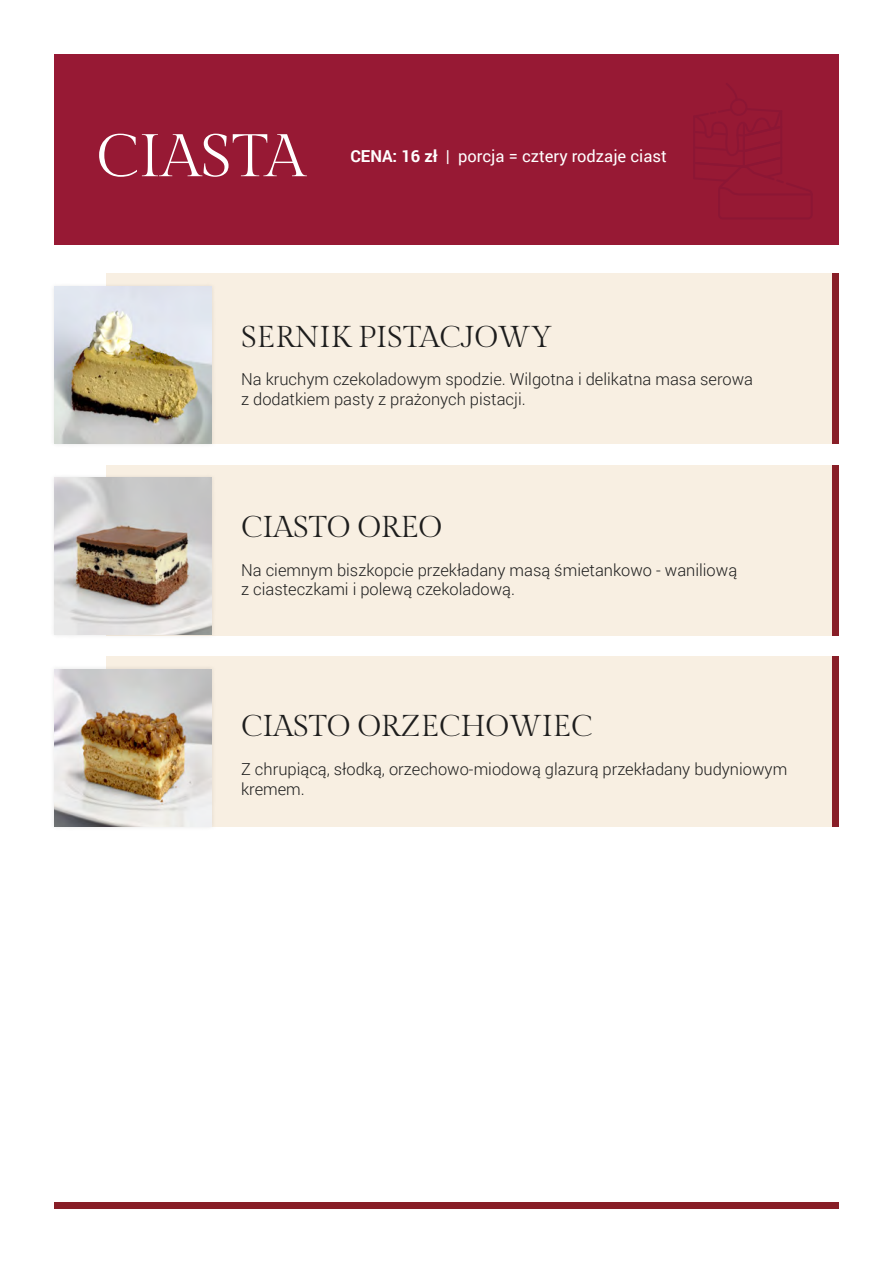
<style>
.page{position:relative;width:893px;height:1263px;background:#fff}
.page>*{position:absolute;margin:0;border:0;box-sizing:border-box;transform-origin:0 0}
.t1{font:60px "Gilda Display";color:#fff}
.t2{font:30px "Gilda Display";color:#1d1d1d}
.t3{font:300 16.5px/19.8px "Roboto";color:#1d1d1d}
.t4{font:16.5px "Roboto";color:#fff}
.s1{font-weight:700}
.s2{color:#1c1c1c}
</style>
<div class="page">
<div style="left:106px;top:274px;width:733px;height:170px;background:#f8efe2"></div>
<div style="left:106px;top:656px;width:733px;height:170px;background:#f8efe2"></div>
<div style="left:106px;top:465px;width:733px;height:170px;background:#f8efe2"></div>
<div style="left:50px;top:282px;width:166px;height:166px;background:#000;opacity:.1"></div>
<img style="left:54px;top:286px;width:157px;height:158px">
<div style="left:50px;top:665px;width:166px;height:166px;background:#000;opacity:.1"></div>
<img style="left:54px;top:669px;width:157px;height:157px">
<div style="left:50px;top:473px;width:166px;height:166px;background:#000;opacity:.1"></div>
<img style="left:54px;top:477px;width:157px;height:158px">
<div style="left:833px;top:274px;width:6px;height:170px;background:#881e27"></div>
<div style="left:833px;top:465px;width:6px;height:170px;background:#881e27"></div>
<div style="left:833px;top:656px;width:6px;height:170px;background:#881e27"></div>
<div style="left:54px;top:54px;width:785px;height:190px;background:#971934"></div>
<svg style="left:693px;top:83px;width:120px;height:136px"></svg>
<div style="left:54px;top:1202px;width:785px;height:7px;background:#881e27"></div>
<h1 class="t1" style="left:96px;top:117px;width:210px">CIASTA</h1>
<p class="t4" style="left:350px;top:144px;width:318px"><span class="s1">CENA: 16 zł</span> | porcja = cztery rodzaje ciast</p>
<h2 class="t2" style="left:241px;top:317px;width:313px">SERNIK PISTACJOWY</h2>
<p class="t3" style="left:241px;top:369px;width:513px">Na kruchym czekoladowym spodzie. Wilgotna i delikatna masa serowa z dodatkiem pasty z prażonych pistacji.</p>
<h2 class="t2" style="left:241px;top:508px;width:203px">CIASTO OREO</h2>
<p class="t3" style="left:241px;top:559px;width:498px">Na ciemnym biszkopcie przekładany masą śmietankowo - waniliową z ciasteczkami i polewą czekoladową.</p>
<h2 class="t2" style="left:241px;top:707px;width:353px">CIASTO ORZECHOWIEC</h2>
<p class="t3" style="left:241px;top:759px;width:548px">Z chrupiącą, <span class="s2">słodk</span>ą, orzechowo-miodową glazurą przekładany budyniowym kremem.</p>
</div>
